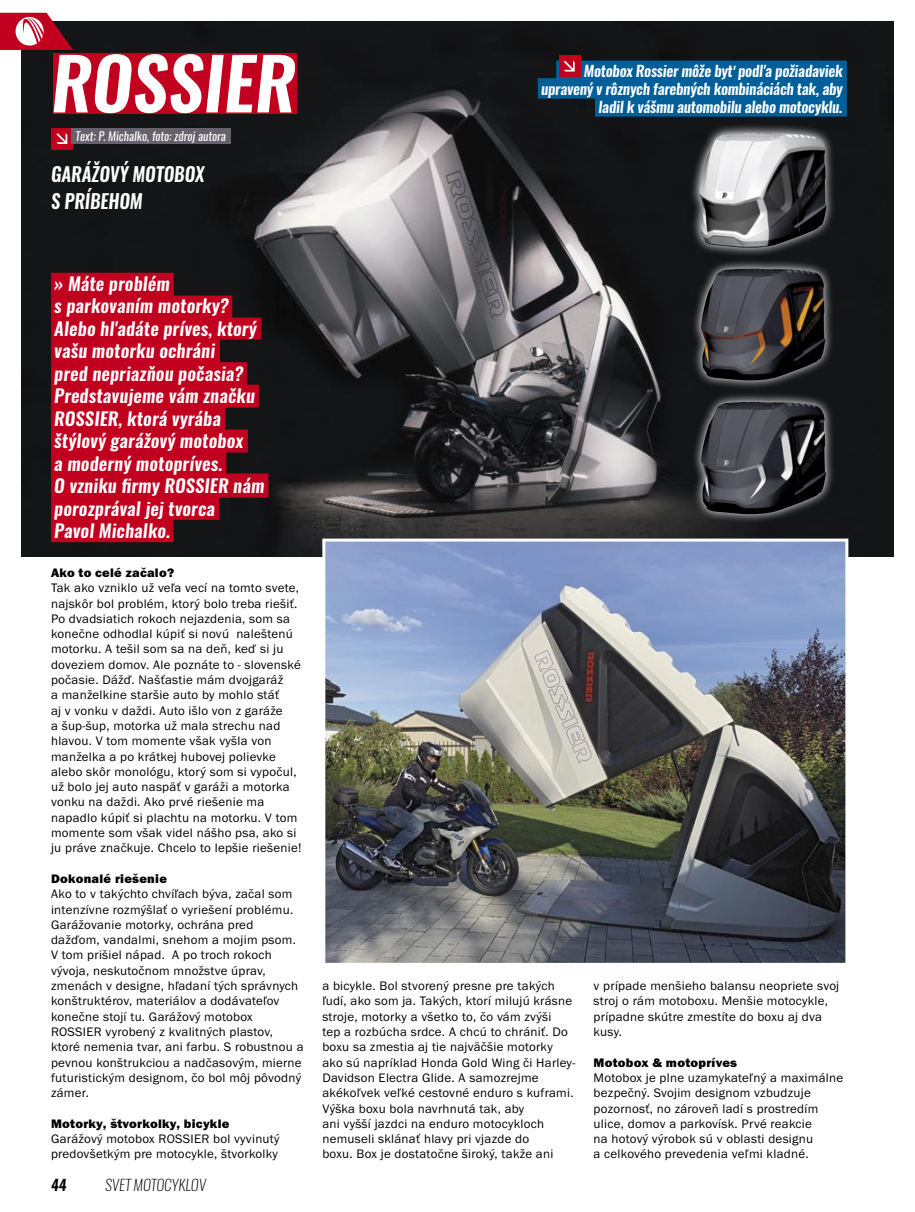
<style>
.page{position:relative;width:915px;height:1212px;background:#fff}
.page>*{position:absolute;margin:0;border:0;box-sizing:border-box;transform-origin:0 0}
.t1{font:italic 600 71.1px "Oswald";color:#fff}
.t2{font:italic 600 19.5px/27px "Oswald";color:#fff;scale:.94 1}
.t3{font:italic 600 18px/22.5px "Oswald";letter-spacing:.01em;color:#fff}
.t4{font:italic 600 15px/18px "Oswald";letter-spacing:-.015em;color:#fff;text-align:right}
.t5{font:italic 200 15px "Oswald";color:#000}
.t6{font:italic 600 15px "Oswald";color:#000}
.t7{font:12.75px/15.3px "Franklin Got Itc TCE";letter-spacing:.02em;color:#000}
.t8{font:12.75px "Franklin Got Itc TCE Heav";letter-spacing:.02em;color:#000}
.t9{font:italic 12px "Oswald";color:#fff}
</style>
<div class="page">
<img style="left:21px;top:21px;width:872px;height:535px">
<svg style="left:0;top:13px;width:73px;height:37px"></svg>
<img style="left:326px;top:543px;width:518px;height:419px">
<div style="left:322px;top:539px;width:526px;height:427px;border:3px solid #fff"></div>
<div style="left:51px;top:128px;width:22px;height:22px;background:#c1001f"></div>
<svg style="left:56px;top:133px;width:11px;height:11px"></svg>
<div style="left:71px;top:128px;width:160px;height:16px;background:#66616b"></div>
<svg style="left:689px;top:123px;width:205px;height:171px;background:#1b1c1e"></svg>
<img style="left:699px;top:133px;width:127px;height:115px">
<svg style="left:690px;top:258px;width:204px;height:134px;background:#1a1b1d"></svg>
<img style="left:700px;top:268px;width:125px;height:112px">
<svg style="left:690px;top:392px;width:204px;height:164px;background:#2d3038"></svg>
<img style="left:700px;top:402px;width:125px;height:112px">
<svg style="left:51px;top:273px;width:217px;height:269px;background:#a4031d"></svg>
<div style="left:559px;top:55px;width:21px;height:22px;background:#c1001f"></div>
<svg style="left:537px;top:61px;width:309px;height:56px;background:#05568b"></svg>
<div style="left:53px;top:54px;width:243px;height:60px;background:#c1001f"></div>
<h1 class="t1" style="left:51px;top:34px;width:245px">ROSSIER</h1>
<p class="t9" style="left:75px;top:127px;width:152px">Text: P. Michalko, foto: zdroj autora</p>
<h2 class="t2" style="left:51px;top:161px;width:165px">GARÁŽOVÝ MOTOBOX<br>S PRÍBEHOM</h2>
<p class="t4" style="left:541px;top:62px;width:303px">Motobox Rossier môže byť podľa požiadaviek upravený v rôznych farebných kombináciách tak, aby</p>
<p class="t4" style="left:598px;top:98px;width:245px">ladil k vášmu automobilu alebo motocyklu.</p>
<p class="t3" style="left:54px;top:273px;width:211px">» Máte problém<br>s parkovaním motorky?<br>Alebo hľadáte príves, ktorý vašu motorku ochráni<br>pred nepriazňou počasia?<br>Predstavujeme vám značku<br>ROSSIER, ktorá vyrába štýlový garážový motobox<br>a moderný motopríves.<br>O vzniku firmy ROSSIER nám porozprával jej tvorca<br>Pavol Michalko.</p>
<p class="t8" style="left:51px;top:565px;width:125px">Ako to celé začalo?</p>
<p class="t7" style="left:51px;top:580px;width:252px">Tak ako vzniklo už veľa vecí na tomto svete, najskôr bol problém, ktorý bolo treba riešiť.<br>Po dvadsiatich rokoch nejazdenia, som sa konečne odhodlal kúpiť si novú naleštenú motorku. A tešil som sa na deň, keď si ju doveziem domov. Ale poznáte to - slovenské počasie. Dážď. Našťastie mám dvojgaráž<br>a manželkine staršie auto by mohlo stáť<br>aj v vonku v daždi. Auto išlo von z garáže<br>a šup-šup, motorka už mala strechu nad hlavou. V tom momente však vyšla von manželka a po krátkej hubovej polievke alebo skôr monológu, ktorý som si vypočul, už bolo jej auto naspäť v garáži a motorka vonku na daždi. Ako prvé riešenie ma napadlo kúpiť si plachtu na motorku. V tom momente som však videl nášho psa, ako si ju práve značkuje. Chcelo to lepšie riešenie!</p>
<p class="t8" style="left:51px;top:871px;width:117px">Dokonalé riešenie</p>
<p class="t7" style="left:51px;top:886px;width:254px">Ako to v takýchto chvíľach býva, začal som intenzívne rozmýšlať o vyriešení problému.<br>Garážovanie motorky, ochrána pred dažďom, vandalmi, snehom a mojim psom.<br>V tom prišiel nápad. A po troch rokoch vývoja, neskutočnom množstve úprav, zmenách v designe, hľadaní tých správnych konštruktérov, materiálov a dodávateľov konečne stojí tu. Garážový motobox ROSSIER vyrobený z kvalitných plastov, ktoré nemenia tvar, ani farbu. S robustnou a pevnou konštrukciou a nadčasovým, mierne futuristickým designom, čo bol môj pôvodný zámer.</p>
<p class="t8" style="left:51px;top:1116px;width:180px">Motorky, štvorkolky, bicykle</p>
<p class="t7" style="left:51px;top:1131px;width:230px">Garážový motobox ROSSIER bol vyvinutý predovšetkým pre motocykle, štvorkolky</p>
<p class="t6" style="left:51px;top:1174px;width:17px">44</p>
<p class="t5" style="left:105px;top:1174px;width:102px">SVET MOTOCYKLOV</p>
<p class="t7" style="left:322px;top:978px;width:254px">a bicykle. Bol stvorený presne pre takých ľudí, ako som ja. Takých, ktorí milujú krásne stroje, motorky a všetko to, čo vám zvýši<br>tep a rozbúcha srdce. A chcú to chrániť. Do boxu sa zmestia aj tie najväčšie motorky ako sú napríklad Honda Gold Wing či Harley-Davidson Electra Glide. A samozrejme akékoľvek veľké cestovné enduro s kuframi.<br>Výška boxu bola navrhnutá tak, aby<br>ani vyšší jazdci na enduro motocykloch nemuseli sklánať hlavy pri vjazde do<br>boxu. Box je dostatočne široký, takže ani</p>
<p class="t7" style="left:593px;top:978px;width:247px">v prípade menšieho balansu neopriete svoj stroj o rám motoboxu. Menšie motocykle, prípadne skútre zmestíte do boxu aj dva kusy.</p>
<p class="t8" style="left:593px;top:1055px;width:145px">Motobox &amp; motopríves</p>
<p class="t7" style="left:593px;top:1070px;width:251px">Motobox je plne uzamykateľný a maximálne bezpečný. Svojim designom vzbudzuje pozornosť, no zároveň ladí s prostredím ulice, domov a parkovísk. Prvé reakcie<br>na hotový výrobok sú v oblasti designu<br>a celkového prevedenia veľmi kladné.</p>
</div>
